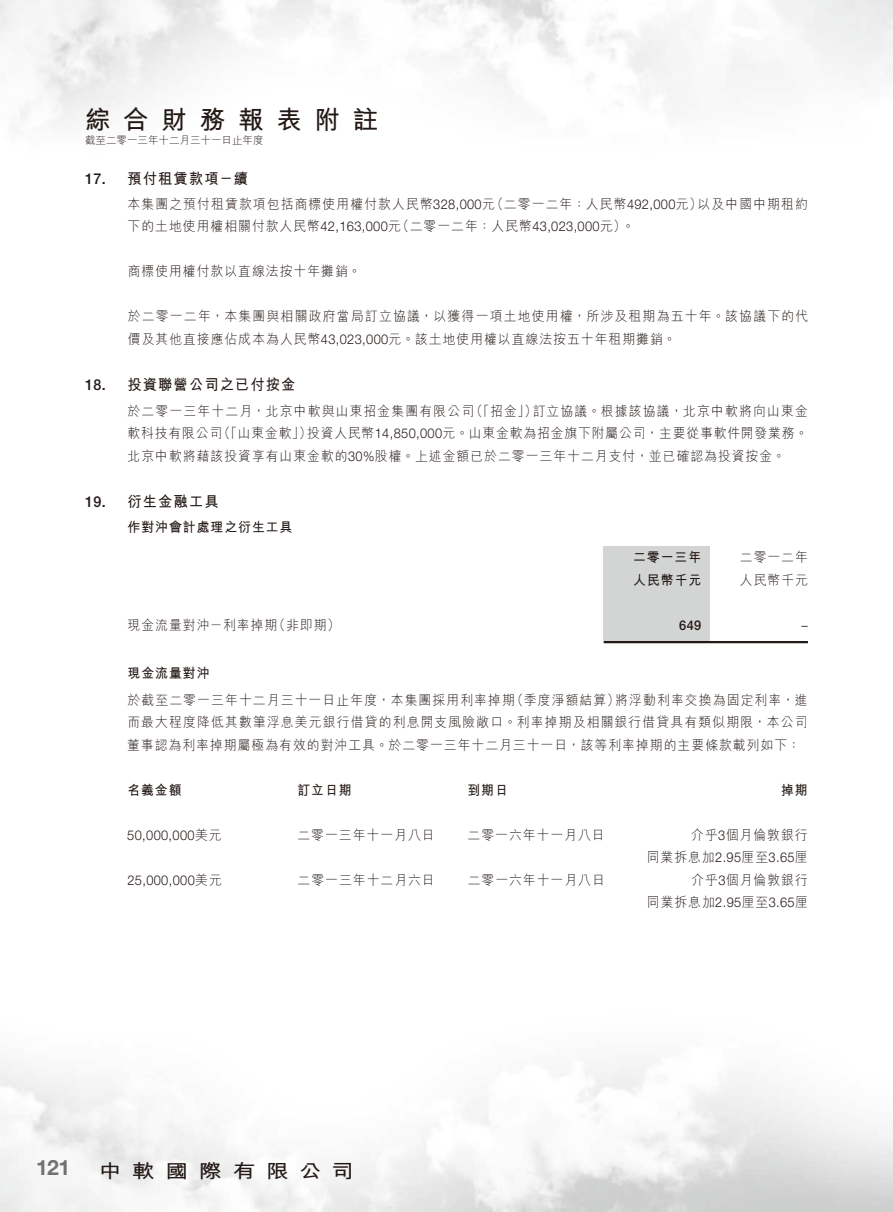
<style>
.page{position:relative;width:893px;height:1212px;background:#fff}
.page>*{position:absolute;margin:0;border:0;box-sizing:border-box;transform-origin:0 0}
.t1{font:700 25.5px "M Hei HK";letter-spacing:.5em;color:#231916}
.t2{font:700 21.15px "Helvetica Neue LT Std";color:#727272}
.t3{font:700 19.05px "M Hei HK";letter-spacing:.46em;color:#231916;scale:1.2 1}
.t4{font:700 15px "M Hei HK";letter-spacing:.08em;color:#231916;scale:.95 1}
.t5{font:500 15px "Helvetica Neue LT Std";color:#231916;scale:.95 1}
.t6{font:300 13.5px/22.5px "M Hei HK";letter-spacing:.08em;color:#231916;scale:.95 1}
.t7{font:700 13.5px "M Hei HK";letter-spacing:.08em;color:#231916;scale:.95 1}
.t8{font:300 13.5px "Helvetica Neue LT Std";letter-spacing:.03em;color:#231916;scale:.95 1}
.t9{font:500 13.5px "Helvetica Neue LT Std";color:#231916;scale:.95 1}
.t10{font:300 10.5px "M Hei HK";color:#231916}
.s1{font-family:"Helvetica Neue LT Std"}
.s2{font-family:"M Hei HK"}
</style>
<div class="page">
<div style="left:604px;top:546px;width:106px;height:96px;background:#d3d4d4"></div>
<hr style="left:604px;top:641px;width:204px;height:2px;background:#231916">
<h1 class="t1" style="left:85px;top:101px;width:295px">綜合財務報表附註</h1>
<p class="t10" style="left:85px;top:133px;width:180px">截至二零一三年十二月三十一日止年度</p>
<p class="t4" style="left:128px;top:167px;width:128px">預付租賃款項－續</p>
<p class="t5" style="left:85px;top:169px;width:23px">17.</p>
<p class="t5" style="left:85px;top:376px;width:23px">18.</p>
<p class="t5" style="left:85px;top:493px;width:23px">19.</p>
<p class="t6" style="left:128px;top:192px;width:388px">本集團之預付租賃款項包括商標使用權付款人民幣<span class="s1">328,000</span>元</p>
<p class="t6" style="left:491px;top:192px;width:224px">（二零一二年：人民幣<span class="s1">492,000</span>元）</p>
<p class="t6" style="left:698px;top:192px;width:118px">以及中國中期租約</p>
<p class="t6" style="left:128px;top:215px;width:289px">下的土地使用權相關付款人民幣<span class="s1">42,163,000</span>元</p>
<p class="t6" style="left:128px;top:260px;width:247px">商標使用權付款以直線法按十年攤銷。</p>
<p class="t6" style="left:128px;top:305px;width:718px">於二零一二年，本集團與相關政府當局訂立協議，以獲得一項土地使用權，所涉及租期為五十年。該協議下的代價及其他直接應佔成本為人民幣<span class="s1">43,023,000</span>元。該土地使用權以直線法按五十年租期攤銷。</p>
<p class="t4" style="left:128px;top:374px;width:178px">投資聯營公司之已付按金</p>
<p class="t6" style="left:397px;top:215px;width:243px">（二零一二年：人民幣<span class="s1">43,023,000</span>元(</p>
<p class="t6" style="left:622px;top:215px;width:15px">。</p>
<p class="t6" style="left:470px;top:399px;width:72px">（「招金」）</p>
<p class="t6" style="left:307px;top:399px;width:529px;text-indent:-179px">於二零一三年十二月，北京中軟與山東招金集團有限公司<br>投資人民幣<span class="s1">14,850,000</span>元。山東金軟為招金旗下附屬公司，主要從事軟件開發業務。</p>
<p class="t6" style="left:533px;top:399px;width:291px">訂立協議。根據該協議，北京中軟將向山東金</p>
<p class="t6" style="left:218px;top:421px;width:100px">（「山東金軟」）</p>
<p class="t6" style="left:128px;top:421px;width:694px">軟科技有限公司<br>北京中軟將藉該投資享有山東金軟的<span class="s1">30%</span>股權。上述金額已於二零一三年十二月支付，並已確認為投資按金。</p>
<p class="t4" style="left:128px;top:491px;width:97px">衍生金融工具</p>
<p class="t7" style="left:128px;top:518px;width:175px">作對沖會計處理之衍生工具</p>
<p class="t6" style="left:273px;top:613px;width:72px">（非即期(</p>
<p class="t6" style="left:128px;top:613px;width:159px">現金流量對沖－利率掉期</p>
<p class="t7" style="left:128px;top:663px;width:88px">現金流量對沖</p>
<p class="t7" style="left:633px;top:547px;width:73px">二零一三年</p>
<p class="t6" style="left:740px;top:545px;width:73px">二零一二年</p>
<p class="t7" style="left:633px;top:570px;width:73px">人民幣千元</p>
<p class="t6" style="left:740px;top:568px;width:73px">人民幣千元</p>
<p class="t9" style="left:679px;top:617px;width:25px">649</p>
<p class="t8" style="left:802px;top:617px;width:8px">–</p>
<p class="t6" style="left:511px;top:688px;width:116px">（季度淨額結算）</p>
<p class="t6" style="left:615px;top:688px;width:204px">將浮動利率交換為固定利率，進</p>
<p class="t6" style="left:127px;top:688px;width:718px">於截至二零一三年十二月三十一日止年度，本集團採用利率掉期<br>而最大程度降低其數筆浮息美元銀行借貸的利息開支風險敞口。利率掉期及相關銀行借貸具有類似期限，本公司董事認為利率掉期屬極為有效的對沖工具。於二零一三年十二月三十一日，該等利率掉期的主要條款載列如下：</p>
<p class="t7" style="left:781px;top:780px;width:30px">掉期</p>
<p class="t7" style="left:127px;top:780px;width:59px">名義金額</p>
<p class="t7" style="left:297px;top:780px;width:59px">訂立日期</p>
<p class="t7" style="left:467px;top:780px;width:44px">到期日</p>
<p class="t8" style="left:127px;top:826px;width:101px">50,000,000<span class="s2">美元</span></p>
<p class="t8" style="left:127px;top:871px;width:101px">25,000,000<span class="s2">美元</span></p>
<p class="t6" style="left:297px;top:823px;width:146px">二零一三年十一月八日</p>
<p class="t6" style="left:298px;top:868px;width:146px">二零一三年十二月六日</p>
<p class="t6" style="left:467px;top:823px;width:146px">二零一六年十一月八日</p>
<p class="t6" style="left:468px;top:868px;width:146px">二零一六年十一月八日</p>
<p class="t6" style="left:691px;top:823px;width:124px">介乎<span class="s1">3</span>個月倫敦銀行</p>
<p class="t6" style="left:647px;top:845px;width:171px;text-align:right">同業拆息加<span class="s1">2.95</span>厘至<span class="s1">3.65</span>厘介乎<span class="s1">3</span>個月倫敦銀行</p>
<p class="t6" style="left:647px;top:890px;width:171px">同業拆息加<span class="s1">2.95</span>厘至<span class="s1">3.65</span>厘</p>
<h2 class="t2" style="left:36px;top:1155px;width:36px">121</h2>
<h3 class="t3" style="left:99px;top:1157px;width:214px">中軟國際有限公司</h3>
</div>
